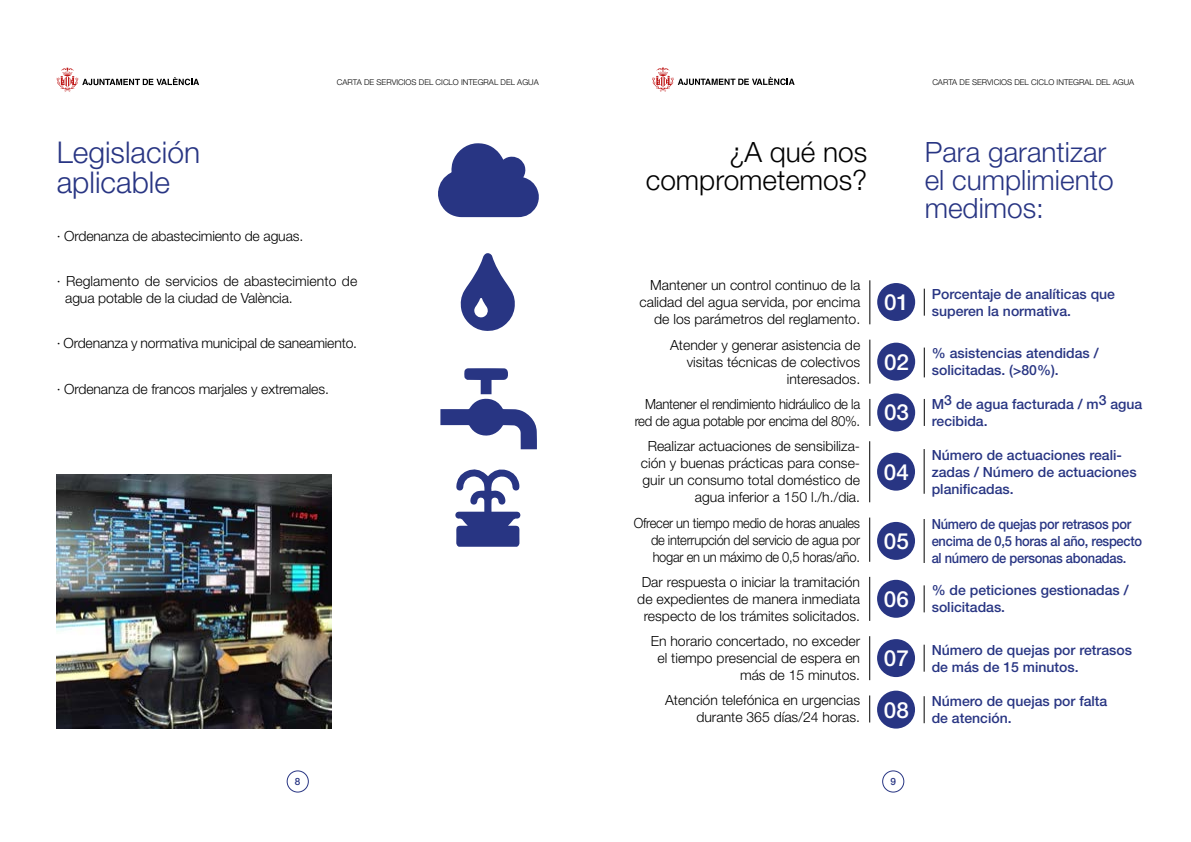
<style>
.page{position:relative;width:1191px;height:842px;background:#fff}
.page>*{position:absolute;margin:0;border:0;box-sizing:border-box;transform-origin:0 0}
.t1{font:300 30px/30px "Helvetica Neue LT Pro";color:#283583}
.t2{font:300 28px/28px "Helvetica Neue LT Pro";color:#283583}
.t3{font:300 28px/28px "Helvetica Neue LT Pro";color:#000;text-align:right}
.t4{font:500 22.2px "Helvetica Neue LT Pro";color:#fff}
.t5{font:300 14px/17px "Helvetica Neue LT Pro";color:#000;text-align:right}
.t6{font:500 14px/17px "Helvetica Neue LT Pro";color:#283583}
.t7{font:300 14px/17px "Helvetica Neue LT Pro";color:#000;text-align:justify;scale:.92 1}
.t8{font:500 14px/17px "Helvetica Neue LT Pro";letter-spacing:-.02em;color:#283583;scale:.92 1}
.t9{font:300 14px/17px "Helvetica Neue LT Pro";letter-spacing:-.02em;color:#000;text-align:right;scale:.94 1}
.t10{font:500 10px "Helvetica Neue LT Pro";color:#283583}
.t11{font:300 8px "Helvetica Neue LT Pro";color:#000}
</style>
<div class="page">
<svg style="left:57px;top:67px;width:142px;height:25px"></svg>
<svg style="left:652px;top:67px;width:142px;height:25px"></svg>
<div style="left:287px;top:770px;width:22px;height:22px;border:1px solid #283583;border-radius:50%"></div>
<div style="left:882px;top:770px;width:22px;height:22px;border:1px solid #283583;border-radius:50%"></div>
<div style="left:877px;top:283px;width:38px;height:38px;background:#283583;border-radius:50%"></div>
<div style="left:877px;top:343px;width:38px;height:38px;background:#283583;border-radius:50%"></div>
<div style="left:877px;top:393px;width:38px;height:38px;background:#283583;border-radius:50%"></div>
<div style="left:877px;top:453px;width:38px;height:38px;background:#283583;border-radius:50%"></div>
<div style="left:877px;top:522px;width:38px;height:38px;background:#283583;border-radius:50%"></div>
<div style="left:877px;top:580px;width:38px;height:38px;background:#283583;border-radius:50%"></div>
<div style="left:877px;top:639px;width:38px;height:38px;background:#283583;border-radius:50%"></div>
<div style="left:877px;top:691px;width:38px;height:38px;background:#283583;border-radius:50%"></div>
<hr style="left:869px;top:280px;width:1px;height:44px;background:#000">
<hr style="left:869px;top:340px;width:1px;height:44px;background:#000">
<svg style="left:869px;top:399px;width:1px;height:27px"></svg>
<hr style="left:869px;top:441px;width:1px;height:61px;background:#000">
<hr style="left:869px;top:518px;width:1px;height:44px;background:#000">
<hr style="left:869px;top:577px;width:1px;height:44px;background:#000">
<hr style="left:869px;top:636px;width:1px;height:44px;background:#000">
<svg style="left:869px;top:695px;width:1px;height:27px"></svg>
<svg style="left:923px;top:289px;width:1px;height:27px"></svg>
<svg style="left:923px;top:348px;width:1px;height:29px"></svg>
<svg style="left:923px;top:399px;width:1px;height:27px"></svg>
<hr style="left:923px;top:449px;width:1px;height:45px;background:#000">
<hr style="left:923px;top:519px;width:1px;height:44px;background:#000">
<svg style="left:923px;top:585px;width:1px;height:27px"></svg>
<svg style="left:923px;top:645px;width:1px;height:27px"></svg>
<svg style="left:923px;top:696px;width:1px;height:27px"></svg>
<svg style="left:460px;top:253px;width:55px;height:78px"></svg>
<svg style="left:438px;top:143px;width:101px;height:74px"></svg>
<svg style="left:440px;top:368px;width:97px;height:81px"></svg>
<svg style="left:455px;top:469px;width:65px;height:78px"></svg>
<img style="left:57px;top:475px;width:275px;height:254px">
<p class="t11" style="left:337px;top:77px;width:203px">CARTA DE SERVICIOS DEL CICLO INTEGRAL DEL AGUA</p>
<p class="t11" style="left:932px;top:77px;width:203px">CARTA DE SERVICIOS DEL CICLO INTEGRAL DEL AGUA</p>
<h1 class="t1" style="left:57px;top:137px;width:145px">Legislación aplicable</h1>
<p class="t5" style="left:57px;top:227px;width:248px">· Ordenanza de abastecimiento de aguas.</p>
<p class="t5" style="left:65px;top:272px;width:293px;text-align:left;text-indent:-8px">· Reglamento de servicios de abastecimiento de agua potable de la ciudad de València.</p>
<p class="t5" style="left:57px;top:334px;width:302px">· Ordenanza y normativa municipal de saneamiento.</p>
<p class="t5" style="left:57px;top:380px;width:274px">· Ordenanza de francos marjales y extremales.</p>
<h2 class="t3" style="left:646px;top:137px;width:223px">¿A qué nos comprometemos?</h2>
<h2 class="t2" style="left:924px;top:137px;width:190px">Para garantizar el cumplimiento medimos:</h2>
<p class="t5" style="left:639px;top:277px;width:222px">Mantener un control continuo de la calidad del agua servida, por encima de los parámetros del reglamento.</p>
<p class="t5" style="left:670px;top:336px;width:192px">Atender y generar asistencia de visitas técnicas de colectivos interesados.</p>
<p class="t9" style="left:634px;top:395px;width:241px">Mantener el rendimiento hidráulico de la red de agua potable por encima del 80%.</p>
<p class="t5" style="left:641px;top:437px;width:221px">Realizar actuaciones de sensibiliza&shy;ción y buenas prácticas para conse&shy;guir un consumo total doméstico de agua inferior a 150 l./h./dia.</p>
<p class="t7" style="left:651px;top:514px;width:229px;text-indent:-17px">Ofrecer un tiempo medio de horas anuales de interrupción del servicio de agua por hogar en un máximo de 0,5 horas/año.</p>
<p class="t5" style="left:637px;top:573px;width:224px;text-align:center">Dar respuesta o iniciar la tramitación de expedientes de manera inmediata respecto de los trámites solicitados.</p>
<p class="t5" style="left:650px;top:632px;width:211px">En horario concertado, no exceder el tiempo presencial de espera en más de 15 minutos.</p>
<p class="t5" style="left:665px;top:692px;width:197px">Atención telefónica en urgencias durante 365 días/24 horas.</p>
<h3 class="t4" style="left:884px;top:289px;width:26px">01</h3>
<h3 class="t4" style="left:884px;top:348px;width:26px">02</h3>
<h3 class="t4" style="left:884px;top:399px;width:26px">03</h3>
<h3 class="t4" style="left:884px;top:459px;width:26px">04</h3>
<h3 class="t4" style="left:884px;top:528px;width:26px">05</h3>
<h3 class="t4" style="left:884px;top:586px;width:26px">06</h3>
<h3 class="t4" style="left:884px;top:645px;width:26px">07</h3>
<h3 class="t4" style="left:884px;top:696px;width:26px">08</h3>
<p class="t6" style="left:932px;top:285px;width:185px">Porcentaje de analíticas que superen la normativa.</p>
<p class="t6" style="left:932px;top:344px;width:168px">% asistencias atendidas / solicitadas. (&gt;80%).</p>
<p class="t6" style="left:932px;top:395px;width:212px">M3 de agua facturada / m3 agua recibida.</p>
<p class="t6" style="left:931px;top:446px;width:206px">Número de actuaciones reali&shy;zadas / Número de actuaciones planificadas.</p>
<p class="t8" style="left:931px;top:515px;width:230px">Número de quejas por retrasos por encima de 0,5 horas al año, respecto al número de personas abonadas.</p>
<p class="t6" style="left:931px;top:582px;width:198px">% de peticiones gestionadas / solicitadas.</p>
<p class="t6" style="left:931px;top:641px;width:202px">Número de quejas por retrasos de más de 15 minutos.</p>
<p class="t6" style="left:931px;top:692px;width:177px">Número de quejas por falta de atención.</p>
<p class="t10" style="left:295px;top:775px;width:7px">8</p>
<p class="t10" style="left:890px;top:775px;width:7px">9</p>
</div>
